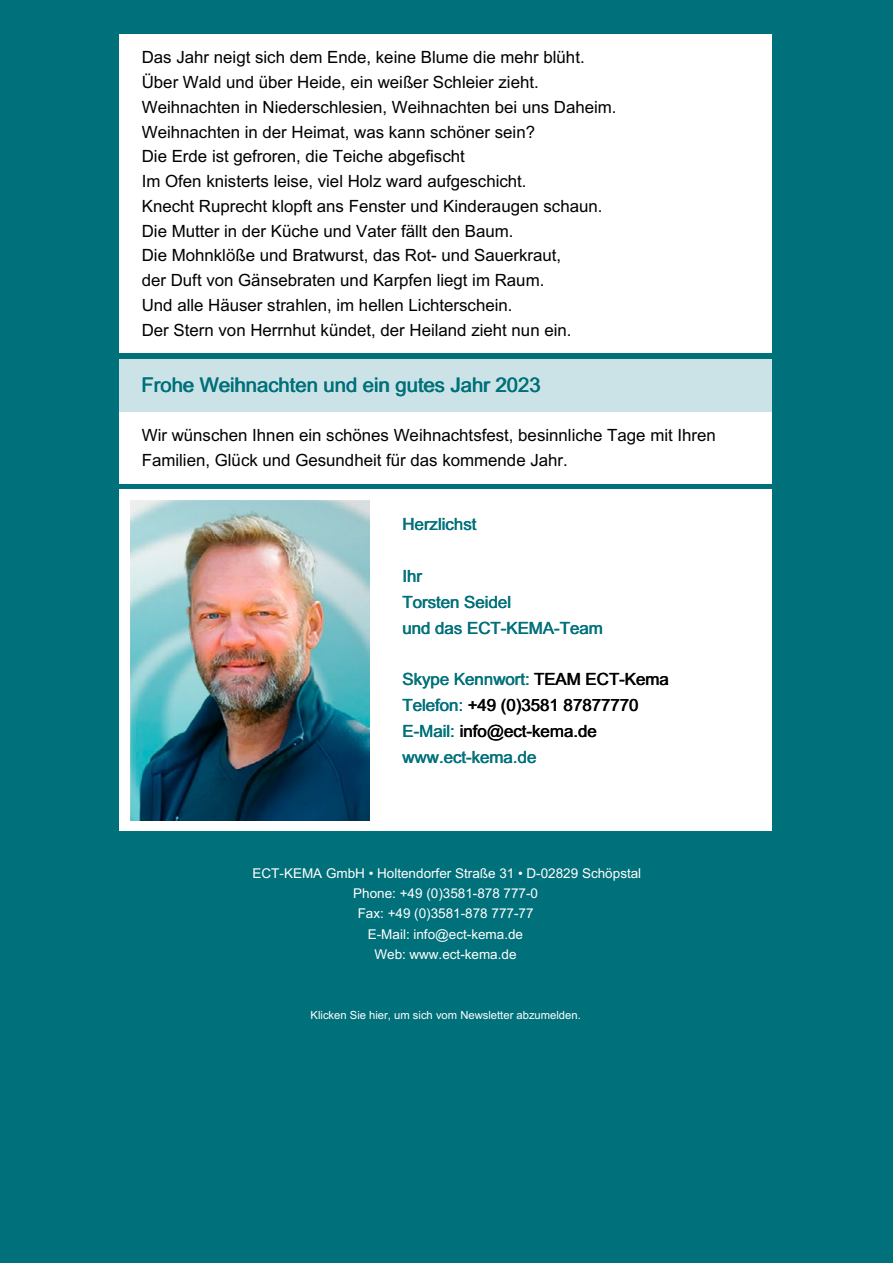
<style>
.page{position:relative;width:893px;height:1263px;background:#00707b}
.page>*{position:absolute;margin:0;border:0;box-sizing:border-box;transform-origin:0 0}
.t1{font:20.25px "Arial";color:#00707a}
.t2{font:16.8px/24.8px "Arial";color:#000}
.t3{font:16.8px/25.8px "Arial";color:#00707a}
.t4{font:13.5px/20.2px "Arial";color:#fff;text-align:center}
.t5{font:11.25px "Arial";color:#fff}
.s1{color:#00707a}
</style>
<div class="page">
<div style="left:119px;top:34px;width:653px;height:320px;background:#fff"></div>
<div style="left:119px;top:359px;width:653px;height:53px;background:#cbe3e6"></div>
<div style="left:119px;top:412px;width:653px;height:72px;background:#fff"></div>
<div style="left:119px;top:490px;width:653px;height:342px;background:#fff"></div>
<img style="left:130px;top:501px;width:239px;height:319px">
<p class="t2" style="left:142px;top:45px;width:476px">Das Jahr neigt sich dem Ende, keine Blume die mehr blüht.<br>Über Wald und über Heide, ein weißer Schleier zieht.<br>Weihnachten in Niederschlesien, Weihnachten bei uns Daheim.<br>Weihnachten in der Heimat, was kann schöner sein?<br>Die Erde ist gefroren, die Teiche abgefischt<br>Im Ofen knisterts leise, viel Holz ward aufgeschicht.<br>Knecht Ruprecht klopft ans Fenster und Kinderaugen schaun.<br>Die Mutter in der Küche und Vater fällt den Baum.<br>Die Mohnklöße und Bratwurst, das Rot- und Sauerkraut,<br>der Duft von Gänsebraten und Karpfen liegt im Raum.<br>Und alle Häuser strahlen, im hellen Lichterschein.<br>Der Stern von Herrnhut kündet, der Heiland zieht nun ein.</p>
<p class="t1" style="left:141px;top:374px;width:401px">Frohe Weihnachten und ein gutes Jahr 2023</p>
<p class="t2" style="left:142px;top:423px;width:576px">Wir wünschen Ihnen ein schönes Weihnachtsfest, besinnliche Tage mit Ihren<br>Familien, Glück und Gesundheit für das kommende Jahr.</p>
<p class="t3" style="left:402px;top:512px;width:76px">Herzlichst</p>
<p class="t3" style="left:402px;top:564px;width:202px">Ihr<br>Torsten Seidel<br>und das ECT-KEMA-Team</p>
<p class="t2" style="left:402px;top:667px;width:268px;line-height:25.8px"><span class="s1">Skype Kennwort:</span> TEAM ECT-Kema<br><span class="s1">Telefon:</span> +49 (0)3581 87877770<br><span class="s1">E-Mail:</span> info@ect-kema.de <span class="s1">www.ect-kema.de</span></p>
<p class="t4" style="left:253px;top:863px;width:390px">ECT-KEMA GmbH • Holtendorfer Straße 31 • D-02829 Schöpstal Phone: +49 (0)3581-878 777-0<br>Fax: +49 (0)3581-878 777-77<br>E-Mail: info@ect-kema.de<br>Web: www.ect-kema.de</p>
<p class="t5" style="left:310px;top:1009px;width:272px">Klicken Sie hier, um sich vom Newsletter abzumelden.</p>
</div>
